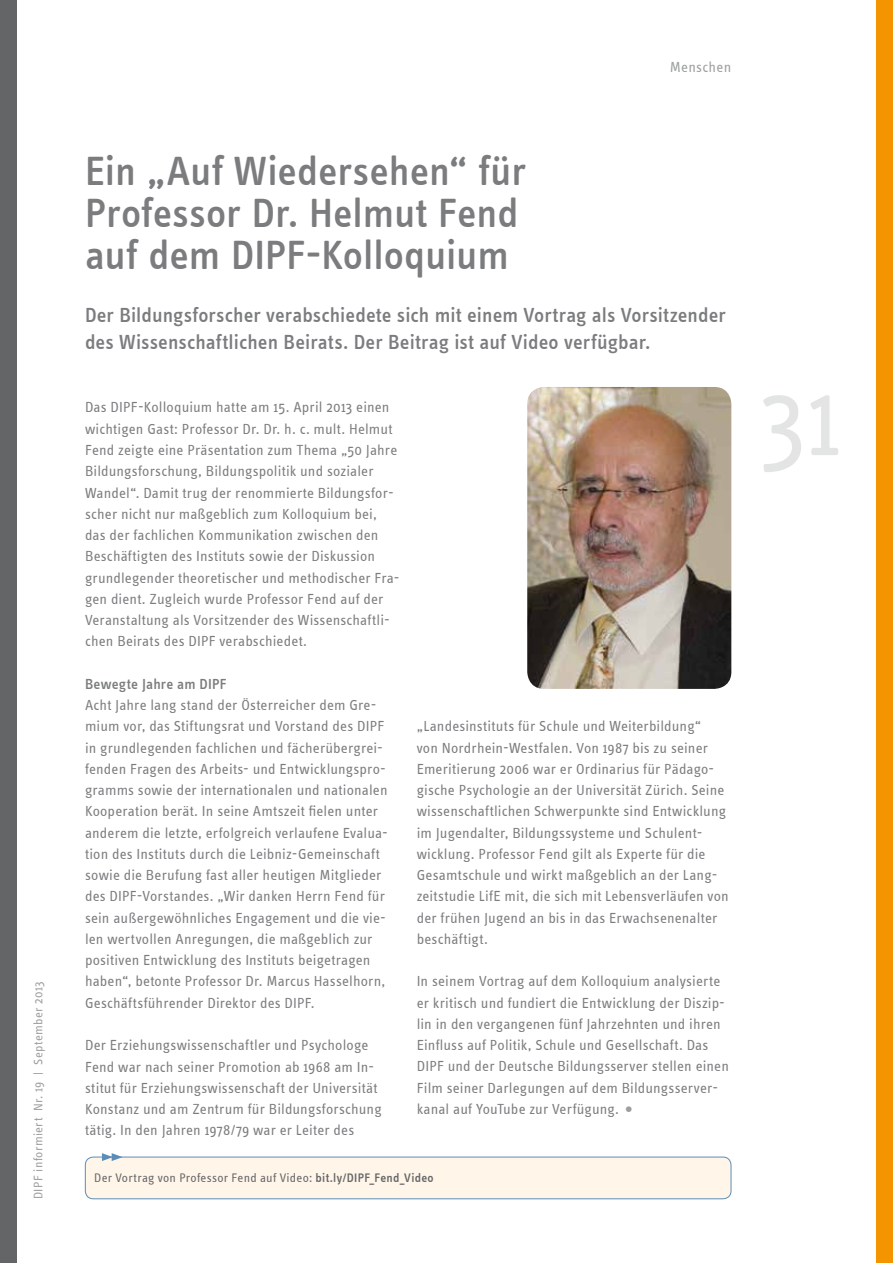
<style>
.page{position:relative;width:893px;height:1263px;background:#fff}
.page>*{position:absolute;margin:0;border:0;box-sizing:border-box;transform-origin:0 0}
.t1{font:108px "Info Text";color:#e3e4e4}
.t2{font:45px "Info Text";color:#9c9e9f}
.t3{font:500 42px/42px "Info Text";color:#7b7c7e}
.t4{font:500 21px/27px "Info Text";letter-spacing:.005em;color:#7b7c7e}
.t5{font:15px/21.3px "Info Text";letter-spacing:.01em;color:#7b7c7e}
.t6{font:500 15px "Info Text";letter-spacing:.015em;color:#7b7c7e}
.t7{font:15px "Info Text";letter-spacing:.02em;color:#9c9e9f}
.t8{font:12.75px "Info Text";letter-spacing:.02em;color:#646567}
.t9{font:12.75px "Info Text";letter-spacing:.025em;color:#9c9e9f}
.s1{font-weight:500}
</style>
<div class="page">
<img style="left:527px;top:387px;width:204px;height:302px">
<div style="left:85px;top:1157px;width:646px;height:42px;background:#fff5e9;border-radius:8px"></div>
<div style="left:85px;top:1157px;width:646px;height:42px;border:1px solid #5c8db6;border-radius:8px"></div>
<svg style="left:102px;top:1153px;width:21px;height:8px"></svg>
<div style="left:876px;top:0;width:17px;height:1263px;background:#f39400"></div>
<div style="left:0;top:0;width:17px;height:1263px;background:#646567"></div>
<p class="t9" style="left:32px;top:1199px;width:220px;rotate:-90deg">DIPF informiert Nr. 19 | September 2013</p>
<p class="t7" style="left:670px;top:59px;width:63px">Menschen</p>
<h3 class="t3" style="left:85px;top:150px;width:443px">Ein „Auf Wiedersehen“ für<br>Professor Dr. Helmut Fend auf dem DIPF-Kolloquium</h3>
<h3 class="t4" style="left:85px;top:301px;width:642px">Der Bildungsforscher verabschiedete sich mit einem Vortrag als Vorsitzender des Wissenschaftlichen Beirats. Der Beitrag ist auf Video verfügbar.</h3>
<p class="t5" style="left:85px;top:397px;width:316px">Das DIPF-Kolloquium hatte am 15. April 2013 einen wichtigen Gast: Professor Dr. Dr. h. c. mult. Helmut Fend zeigte eine Präsentation zum Thema „50 Jahre Bildungsforschung, Bildungspolitik und sozialer Wandel“. Damit trug der renommierte Bildungsfor&shy;scher nicht nur maßgeblich zum Kolloquium bei, das der fachlichen Kommunikation zwischen den Beschäftigten des Instituts sowie der Diskussion grundlegender theoretischer und methodischer Fra&shy;gen dient. Zugleich wurde Professor Fend auf der Veranstaltung als Vorsitzender des Wissenschaftli&shy;chen Beirats des DIPF verabschiedet.</p>
<p class="t6" style="left:85px;top:675px;width:143px">Bewegte Jahre am DIPF</p>
<p class="t5" style="left:85px;top:694px;width:304px">Acht Jahre lang stand der Österreicher dem Gre&shy;mium vor, das Stiftungsrat und Vorstand des DIPF in grundlegenden fachlichen und fächerübergrei&shy;fenden Fragen des Arbeits- und Entwicklungspro&shy;gramms sowie der internationalen und nationalen Kooperation berät. In seine Amtszeit fielen unter anderem die letzte, erfolgreich verlaufene Evalua&shy;tion des Instituts durch die Leibniz-Gemeinschaft sowie die Berufung fast aller heutigen Mitglieder des DIPF-Vorstandes. „Wir danken Herrn Fend für sein außergewöhnliches Engagement und die vie&shy;len wertvollen Anregungen, die maßgeblich zur positiven Entwicklung des Instituts beigetragen haben“, betonte Professor Dr. Marcus Hasselhorn, Geschäftsführender Direktor des DIPF.</p>
<p class="t5" style="left:85px;top:1035px;width:298px">Der Erziehungswissenschaftler und Psychologe Fend war nach seiner Promotion ab 1968 am In&shy;stitut für Erziehungswissenschaft der Universität Konstanz und am Zentrum für Bildungsforschung tätig. In den Jahren 1978/79 war er Leiter des</p>
<p class="t5" style="left:417px;top:716px;width:314px">„Landesinstituts für Schule und Weiterbildung“<br>von Nordrhein-Westfalen. Von 1987 bis zu seiner Emeritierung 2006 war er Ordinarius für Pädago&shy;gische Psychologie an der Universität Zürich. Seine wissenschaftlichen Schwerpunkte sind Entwicklung im Jugendalter, Bildungssysteme und Schulent&shy;wicklung. Professor Fend gilt als Experte für die Gesamtschule und wirkt maßgeblich an der Lang&shy;zeitstudie LifE mit, die sich mit Lebensverläufen von der frühen Jugend an bis in das Erwachsenenalter beschäftigt.</p>
<p class="t5" style="left:417px;top:971px;width:314px">In seinem Vortrag auf dem Kolloquium analysierte er kritisch und fundiert die Entwicklung der Diszip&shy;lin in den vergangenen fünf Jahrzehnten und ihren Einfluss auf Politik, Schule und Gesellschaft. Das DIPF und der Deutsche Bildungsserver stellen einen Film seiner Darlegungen auf dem Bildungsserver&shy;kanal auf YouTube zur Verfügung.</p>
<h2 class="t2" style="left:623px;top:1073px;width:13px">.</h2>
<p class="t8" style="left:94px;top:1171px;width:341px">Der Vortrag von Professor Fend auf Video: <span class="s1">bit.ly/DIPF_Fend_Video</span></p>
<h1 class="t1" style="left:759px;top:362px;width:84px">31</h1>
</div>
